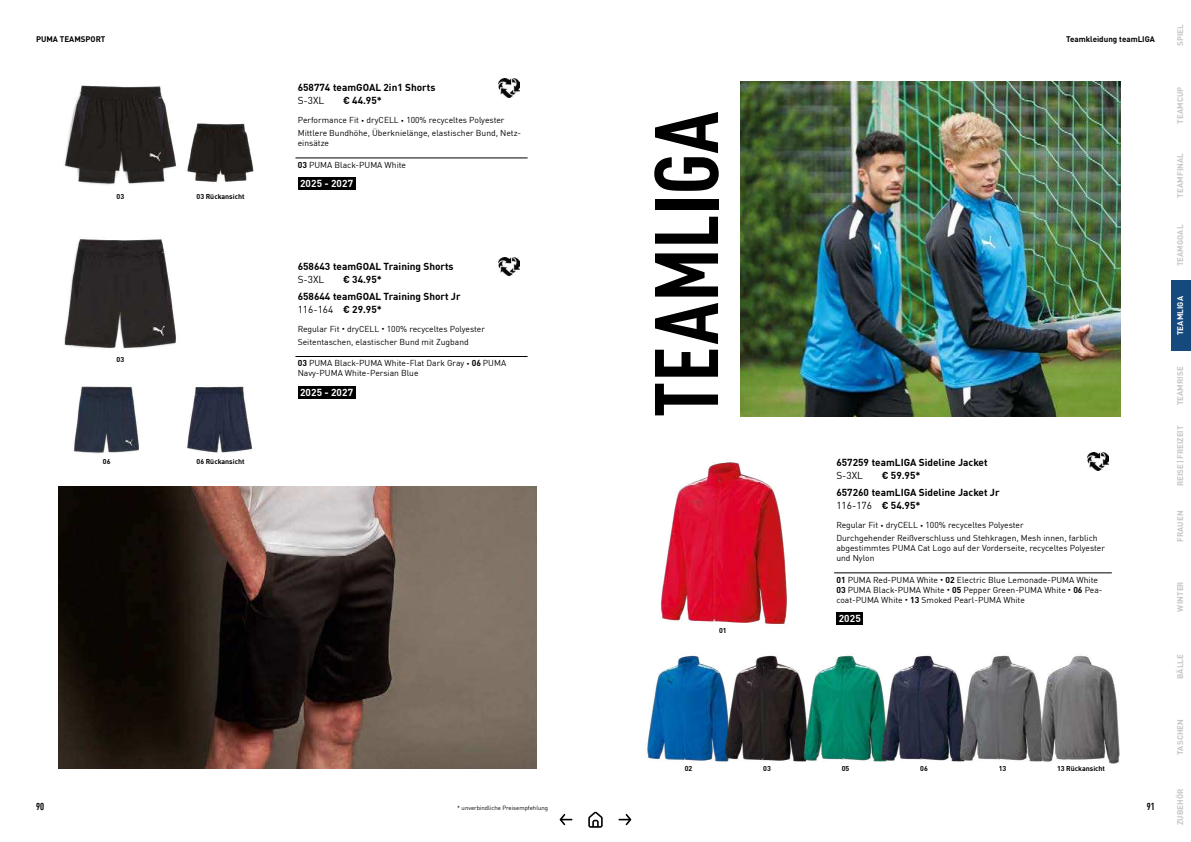
<style>
.page{position:relative;width:1191px;height:842px;background:#fff}
.page>*{position:absolute;margin:0;border:0;box-sizing:border-box;transform-origin:0 0}
.t1{font:700 condensed 88.5px "FFDI Nfor PUMA";letter-spacing:-.005em;color:#000}
.t2{font:700 10px/17.1px "FFDI Nfor PUMA";color:#000}
.t3{font:10px "FFDI Nfor PUMA";color:#000}
.t4{font:700 10px "FFDI Nfor PUMA";letter-spacing:.01em;color:#fff}
.t5{font:700 condensed 10px "FFDI Nfor PUMA";color:#000}
.t6{font:8.5px/10px "FFDI Nfor PUMA";color:#000}
.t7{font:700 8px "FFDI Nfor PUMA";letter-spacing:.01em;color:#c5c6c6}
.t8{font:700 8px "FFDI Nfor PUMA";color:#000}
.t9{font:700 8px "FFDI Nfor PUMA";letter-spacing:-.01em;color:#c5c6c6}
.t10{font:700 8px "FFDI Nfor PUMA";letter-spacing:.01em;color:#fff}
.t11{font:700 7px "FFDI Nfor PUMA";color:#000}
.t12{font:6px "FFDI Nfor PUMA";color:#000}
.s1{font-weight:700;font-size:11px}
.s2{font-weight:700}
</style>
<div class="page">
<img style="left:740px;top:81px;width:380px;height:336px">
<img style="left:73px;top:386px;width:66px;height:68px">
<img style="left:64px;top:239px;width:112px;height:110px">
<img style="left:64px;top:85px;width:113px;height:100px">
<img style="left:186px;top:386px;width:66px;height:67px">
<img style="left:59px;top:487px;width:478px;height:282px">
<img style="left:187px;top:123px;width:67px;height:59px">
<img style="left:647px;top:655px;width:65px;height:106px">
<img style="left:661px;top:462px;width:126px;height:162px">
<img style="left:712px;top:655px;width:78px;height:107px">
<img style="left:790px;top:655px;width:78px;height:107px">
<img style="left:868px;top:655px;width:78px;height:107px">
<img style="left:946px;top:655px;width:79px;height:107px">
<img style="left:1025px;top:655px;width:95px;height:109px">
<img style="left:499px;top:257px;width:20px;height:19px">
<img style="left:499px;top:79px;width:20px;height:18px">
<hr style="left:295px;top:356px;width:232px;height:1px;background:#000">
<hr style="left:295px;top:158px;width:232px;height:1px;background:#000">
<div style="left:298px;top:386px;width:57px;height:13px;background:#000"></div>
<div style="left:298px;top:177px;width:57px;height:13px;background:#000"></div>
<img style="left:1087px;top:453px;width:21px;height:18px">
<div style="left:836px;top:612px;width:27px;height:12px;background:#000"></div>
<hr style="left:834px;top:573px;width:277px;height:1px;background:#000">
<svg style="left:588px;top:811px;width:14px;height:17px"></svg>
<div style="left:1171px;top:281px;width:20px;height:70px;background:#164a7e"></div>
<svg style="left:559px;top:814px;width:13px;height:11px"></svg>
<svg style="left:618px;top:814px;width:13px;height:11px"></svg>
<p class="t8" style="left:36px;top:35px;width:71px">PUMA TEAMSPORT</p>
<p class="t8" style="left:1066px;top:35px;width:90px">Teamkleidung teamLIGA</p>
<p class="t11" style="left:117px;top:192px;width:9px">03</p>
<p class="t11" style="left:117px;top:356px;width:9px">03</p>
<p class="t11" style="left:196px;top:192px;width:50px">03 Rückansicht</p>
<p class="t2" style="left:298px;top:79px;width:139px">658774 teamGOAL 2in1 Shorts</p>
<p class="t3" style="left:298px;top:95px;width:28px">S-3XL</p>
<p class="t2" style="left:343px;top:92px;width:40px">€ 44.95*</p>
<p class="t6" style="left:298px;top:114px;width:225px;line-height:13.4px">Performance Fit <span class="s1">·</span> dryCELL <span class="s1">·</span> 100% recyceltes Polyester<br>Mittlere Bundhöhe, Überknielänge, elastischer Bund, Netz-</p>
<p class="t6" style="left:298px;top:139px;width:33px">einsätze</p>
<p class="t6" style="left:298px;top:160px;width:110px"><span class="s2">03</span> PUMA Black-PUMA White</p>
<p class="t4" style="left:300px;top:178px;width:55px">2025 - 2027</p>
<p class="t2" style="left:298px;top:258px;width:157px">658643 teamGOAL Training Shorts</p>
<p class="t3" style="left:298px;top:274px;width:28px">S-3XL</p>
<p class="t2" style="left:298px;top:271px;width:164px;text-indent:45px">€ 34.95*<br>658644 teamGOAL Training Short Jr</p>
<p class="t3" style="left:298px;top:304px;width:86px">116-164 <span class="s2">€ 29.95*</span></p>
<p class="t6" style="left:298px;top:322px;width:189px;line-height:13.4px">Regular Fit <span class="s1">·</span> dryCELL <span class="s1">·</span> 100% recyceltes Polyester<br>Seitentaschen, elastischer Bund mit Zugband</p>
<p class="t6" style="left:298px;top:359px;width:210px"><span class="s2">03</span> PUMA Black-PUMA White-Flat Dark Gray <span class="s1">·</span> <span class="s2">06</span> PUMA<br>Navy-PUMA White-Persian Blue</p>
<p class="t4" style="left:300px;top:387px;width:55px">2025 - 2027</p>
<h1 class="t1" style="left:641px;top:417px;width:307px;rotate:-90deg">TEAMLIGA</h1>
<p class="t11" style="left:103px;top:458px;width:9px">06</p>
<p class="t11" style="left:196px;top:458px;width:50px">06 Rückansicht</p>
<p class="t2" style="left:836px;top:454px;width:153px">657259 teamLIGA Sideline Jacket</p>
<p class="t3" style="left:836px;top:470px;width:28px">S-3XL</p>
<p class="t2" style="left:836px;top:467px;width:165px;text-indent:45px">€ 59.95*<br>657260 teamLIGA Sideline Jacket Jr</p>
<p class="t3" style="left:836px;top:500px;width:86px">116-176 <span class="s2">€ 54.95*</span></p>
<p class="t6" style="left:836px;top:518px;width:263px;line-height:13.4px">Regular Fit <span class="s1">·</span> dryCELL <span class="s1">·</span> 100% recyceltes Polyester<br>Durchgehender Reißverschluss und Stehkragen, Mesh innen, farblich</p>
<p class="t6" style="left:836px;top:544px;width:270px">abgestimmtes PUMA Cat Logo auf der Vorderseite, recyceltes Polyester und Nylon</p>
<p class="t6" style="left:836px;top:575px;width:268px"><span class="s2">01</span> PUMA Red-PUMA White <span class="s1">·</span> <span class="s2">02</span> Electric Blue Lemonade-PUMA White<br><span class="s2">03</span> PUMA Black-PUMA White <span class="s1">·</span> <span class="s2">05</span> Pepper Green-PUMA White <span class="s1">·</span> <span class="s2">06</span> Pea&shy;coat-PUMA White <span class="s1">·</span> <span class="s2">13</span> Smoked Pearl-PUMA White</p>
<p class="t4" style="left:838px;top:612px;width:24px">2025</p>
<p class="t11" style="left:719px;top:626px;width:9px">01</p>
<p class="t11" style="left:684px;top:765px;width:9px">02</p>
<p class="t11" style="left:998px;top:765px;width:9px">13</p>
<p class="t11" style="left:1057px;top:765px;width:50px">13 Rückansicht</p>
<p class="t11" style="left:763px;top:765px;width:9px">03</p>
<p class="t11" style="left:841px;top:765px;width:9px">05</p>
<p class="t11" style="left:920px;top:765px;width:9px">06</p>
<p class="t5" style="left:36px;top:801px;width:10px">90</p>
<p class="t5" style="left:1147px;top:801px;width:9px">91</p>
<p class="t12" style="left:457px;top:804px;width:92px">* unverbindliche Preisempfehlung</p>
<p class="t7" style="left:1175px;top:46px;width:23px;rotate:-90deg">SPIEL</p>
<p class="t7" style="left:1175px;top:124px;width:38px;rotate:-90deg">TEAMCUP</p>
<p class="t7" style="left:1175px;top:197px;width:46px;rotate:-90deg">TEAMFINAL</p>
<p class="t7" style="left:1175px;top:266px;width:43px;rotate:-90deg">TEAMGOAL</p>
<p class="t10" style="left:1175px;top:335px;width:40px;rotate:-90deg">TEAMLIGA</p>
<p class="t7" style="left:1175px;top:405px;width:40px;rotate:-90deg">TEAMRISE</p>
<p class="t9" style="left:1175px;top:486px;width:62px;rotate:-90deg">REISE | FREIZEIT</p>
<p class="t7" style="left:1175px;top:542px;width:33px;rotate:-90deg">FRAUEN</p>
<p class="t7" style="left:1175px;top:611px;width:32px;rotate:-90deg">WINTER</p>
<p class="t7" style="left:1175px;top:679px;width:27px;rotate:-90deg">BÄLLE</p>
<p class="t7" style="left:1175px;top:755px;width:37px;rotate:-90deg">TASCHEN</p>
<p class="t7" style="left:1175px;top:825px;width:38px;rotate:-90deg">ZUBEHÖR</p>
</div>
